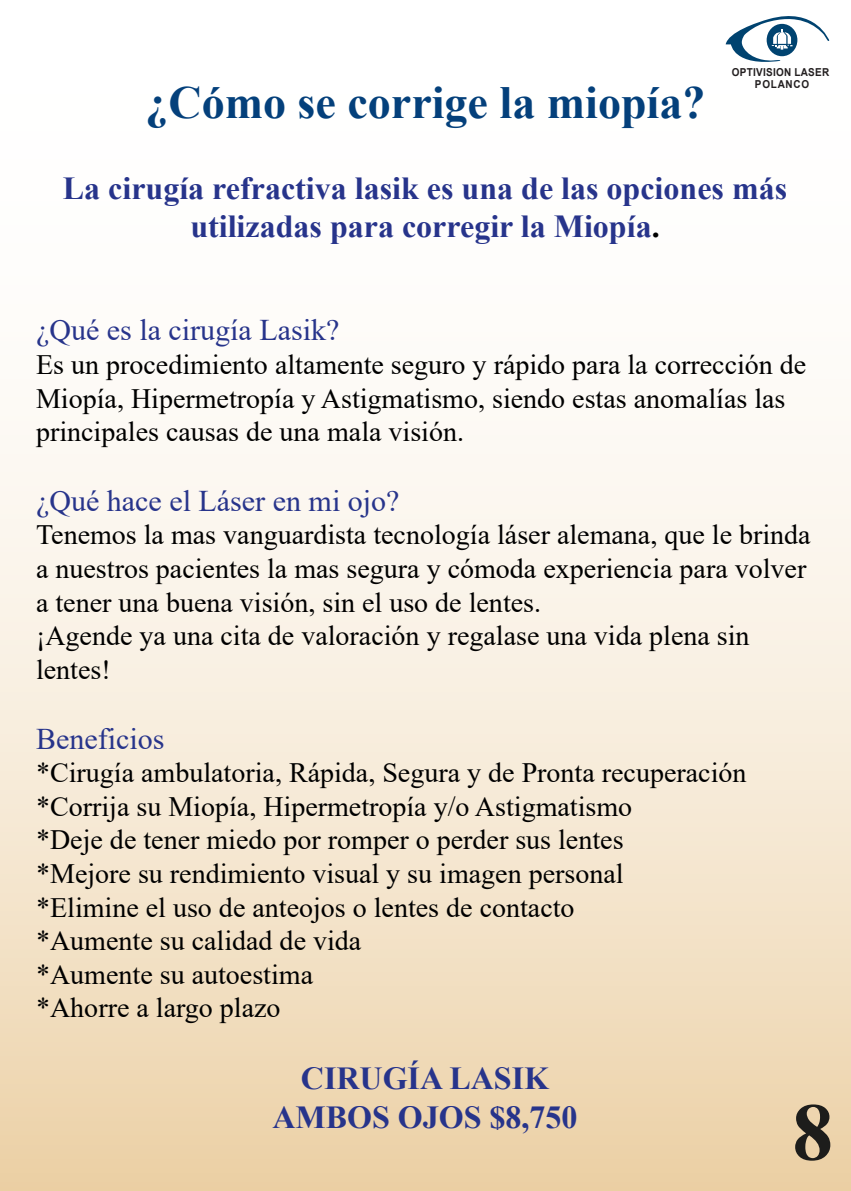
<style>
.page{position:relative;width:851px;height:1191px;background:#fff}
.page>*{position:absolute;margin:0;border:0;box-sizing:border-box;transform-origin:0 0}
.t1{font:700 81.8px "Times New Roman";color:#1d1d1b}
.t2{font:700 46px "Times New Roman";color:#04407b}
.t3{font:700 32px/38.4px "Times New Roman";color:#27348b;text-align:center}
.t4{font:30px "Times New Roman";color:#27348b}
.t5{font:28px/33.6px "Times New Roman";color:#000}
.t6{font:700 11px/11.6px "Arial";letter-spacing:.025em;color:#231f20;text-align:center;scale:.91 1}
.s1{color:#000}
</style>
<div class="page">
<div style="left:0;top:0;width:850px;height:1191px;background:linear-gradient(to bottom,#fff,#efd7b3)"></div>
<svg style="left:725px;top:6px;width:104px;height:61px"></svg>
<h2 class="t2" style="left:145px;top:69px;width:561px">¿Cómo se corrige la miopía?</h2>
<p class="t6" style="left:731px;top:67px;width:108px">OPTIVISION LASER<br>POLANCO</p>
<p class="t3" style="left:63px;top:168px;width:725px">La cirugía refractiva lasik es una de las opciones más utilizadas para corregir la Miopía<span class="s1">.</span></p>
<p class="t4" style="left:36px;top:309px;width:305px">¿Qué es la cirugía Lasik?</p>
<p class="t5" style="left:36px;top:347px;width:771px">Es un procedimiento altamente seguro y rápido para la corrección de<br>Miopía, Hipermetropía y Astigmatismo, siendo estas anomalías las principales causas de una mala visión.</p>
<p class="t4" style="left:36px;top:479px;width:365px">¿Qué hace el Láser en mi ojo?</p>
<p class="t5" style="left:36px;top:517px;width:776px">Tenemos la mas vanguardista tecnología láser alemana, que le brinda a nuestros pacientes la mas segura y cómoda experiencia para volver a tener una buena visión, sin el uso de lentes.<br>¡Agende ya una cita de valoración y regalase una vida plena sin lentes!</p>
<p class="t4" style="left:36px;top:717px;width:130px">Beneficios</p>
<p class="t5" style="left:36px;top:755px;width:711px">*Cirugía ambulatoria, Rápida, Segura y de Pronta recuperación *Corrija su Miopía, Hipermetropía y/o Astigmatismo<br>*Deje de tener miedo por romper o perder sus lentes<br>*Mejore su rendimiento visual y su imagen personal<br>*Elimine el uso de anteojos o lentes de contacto<br>*Aumente su calidad de vida<br>*Aumente su autoestima<br>*Ahorre a largo plazo</p>
<p class="t3" style="left:272px;top:1058px;width:306px">CIRUGÍA LASIK<br>AMBOS OJOS $8,750</p>
<h1 class="t1" style="left:792px;top:1073px;width:42px">8</h1>
</div>
